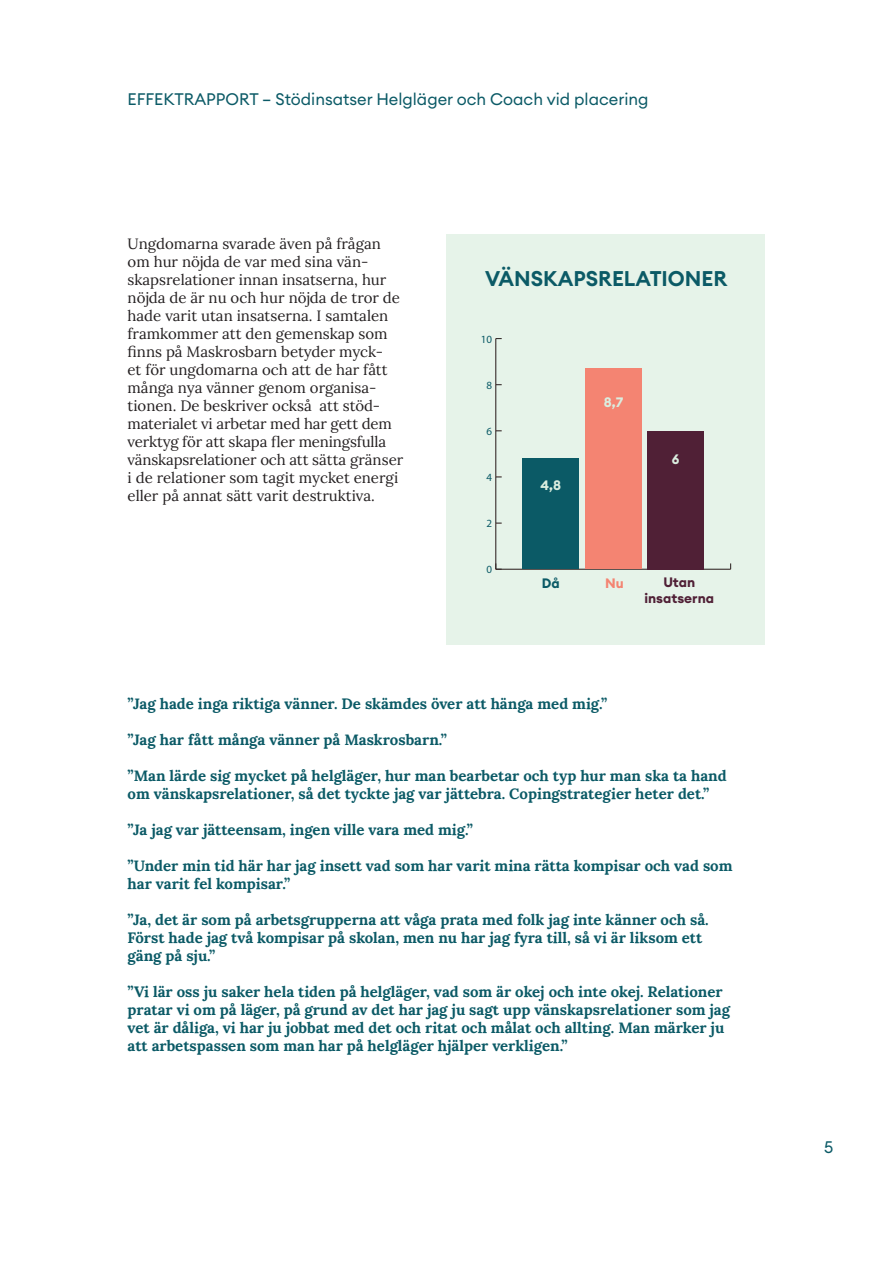
<style>
.page{position:relative;width:893px;height:1263px;background:#fff}
.page>*{position:absolute;margin:0;border:0;box-sizing:border-box;transform-origin:0 0}
.t1{font:600 21px "Euclid Circular A";color:#0b5a66}
.t2{font:16.5px "Euclid Circular A";color:#0b5a66}
.t3{font:700 15px "Lora";color:#0b5a66}
.t4{font:15px/18px "Lora";color:#231f20}
.t5{font:700 13.5px "Euclid Circular A";color:#502036}
.t6{font:700 13.5px "Euclid Circular A";color:#daeddf}
.t7{font:700 13.5px "Euclid Circular A";color:#0b5a66}
.t8{font:700 13.5px "Euclid Circular A";color:#f48472}
.t9{font:10.95px "Myriad Pro";color:#0b5a66}
</style>
<div class="page">
<div style="left:446px;top:234px;width:319px;height:410px;background:#e6f3e9"></div>
<hr style="left:496px;top:569px;width:235px;height:1px;background:#231f20">
<hr style="left:496px;top:339px;width:1px;height:230px;background:#231f20">
<svg style="left:496px;top:563px;width:6px;height:7px"></svg>
<div style="left:648px;top:431px;width:56px;height:138px;background:#502036"></div>
<div style="left:585px;top:369px;width:56px;height:200px;background:#f48472"></div>
<div style="left:522px;top:458px;width:57px;height:111px;background:#0b5a66"></div>
<p class="t2" style="left:128px;top:89px;width:522px">EFFEKTRAPPORT – Stödinsatser Helgläger och Coach vid placering</p>
<p class="t4" style="left:128px;top:234px;width:277px">Ungdomarna svarade även på frågan om hur nöjda de var med sina vän&shy;skapsrelationer innan insatserna, hur nöjda de är nu och hur nöjda de tror de hade varit utan insatserna. I samtalen framkommer att den gemenskap som finns på Maskrosbarn betyder myck-<br>et för ungdomarna och att de har fått många nya vänner genom organisa&shy;tionen. De beskriver också att stöd&shy;materialet vi arbetar med har gett dem verktyg för att skapa fler meningsfulla vänskapsrelationer och att sätta gränser i de relationer som tagit mycket energi eller på annat sätt varit destruktiva.</p>
<p class="t1" style="left:485px;top:265px;width:244px">VÄNSKAPSRELATIONER</p>
<p class="t9" style="left:481px;top:332px;width:13px">10</p>
<p class="t9" style="left:486px;top:378px;width:7px">8</p>
<p class="t9" style="left:486px;top:425px;width:7px">6</p>
<p class="t9" style="left:486px;top:471px;width:7px">4</p>
<p class="t9" style="left:486px;top:517px;width:7px">2</p>
<p class="t9" style="left:486px;top:563px;width:7px">0</p>
<p class="t6" style="left:541px;top:476px;width:22px">4,8</p>
<p class="t6" style="left:604px;top:393px;width:21px">8,7</p>
<p class="t6" style="left:672px;top:450px;width:9px">6</p>
<p class="t7" style="left:542px;top:574px;width:19px">Då</p>
<p class="t8" style="left:605px;top:574px;width:20px">Nu</p>
<p class="t5" style="left:663px;top:573px;width:33px">Utan</p>
<p class="t5" style="left:644px;top:589px;width:71px">insatserna</p>
<p class="t3" style="left:128px;top:691px;width:481px">”Jag hade inga riktiga vänner. De skämdes över att hänga med mig.”</p>
<p class="t3" style="left:128px;top:727px;width:321px">”Jag har fått många vänner på Maskrosbarn.”</p>
<p class="t3" style="left:128px;top:763px;width:601px">”Man lärde sig mycket på helgläger, hur man bearbetar och typ hur man ska ta hand</p>
<p class="t3" style="left:128px;top:781px;width:583px">om vänskapsrelationer, så det tyckte jag var jättebra. Copingstrategier heter det.”</p>
<p class="t3" style="left:128px;top:817px;width:347px">”Ja jag var jätteensam, ingen ville vara med mig.”</p>
<p class="t3" style="left:128px;top:853px;width:606px">”Under min tid här har jag insett vad som har varit mina rätta kompisar och vad som</p>
<p class="t3" style="left:128px;top:871px;width:164px">har varit fel kompisar.”</p>
<p class="t3" style="left:128px;top:907px;width:583px">”Ja, det är som på arbetsgrupperna att våga prata med folk jag inte känner och så.</p>
<p class="t3" style="left:128px;top:925px;width:576px">Först hade jag två kompisar på skolan, men nu har jag fyra till, så vi är liksom ett</p>
<p class="t3" style="left:128px;top:943px;width:89px">gäng på sju.”</p>
<p class="t3" style="left:128px;top:979px;width:597px">”Vi lär oss ju saker hela tiden på helgläger, vad som är okej och inte okej. Relationer</p>
<p class="t3" style="left:128px;top:997px;width:604px">pratar vi om på läger, på grund av det har jag ju sagt upp vänskapsrelationer som jag</p>
<p class="t3" style="left:128px;top:1015px;width:598px">vet är dåliga, vi har ju jobbat med det och ritat och målat och allting. Man märker ju</p>
<p class="t3" style="left:128px;top:1033px;width:442px">att arbetspassen som man har på helgläger hjälper verkligen.”</p>
<p class="t2" style="left:824px;top:1137px;width:11px">5</p>
</div>
